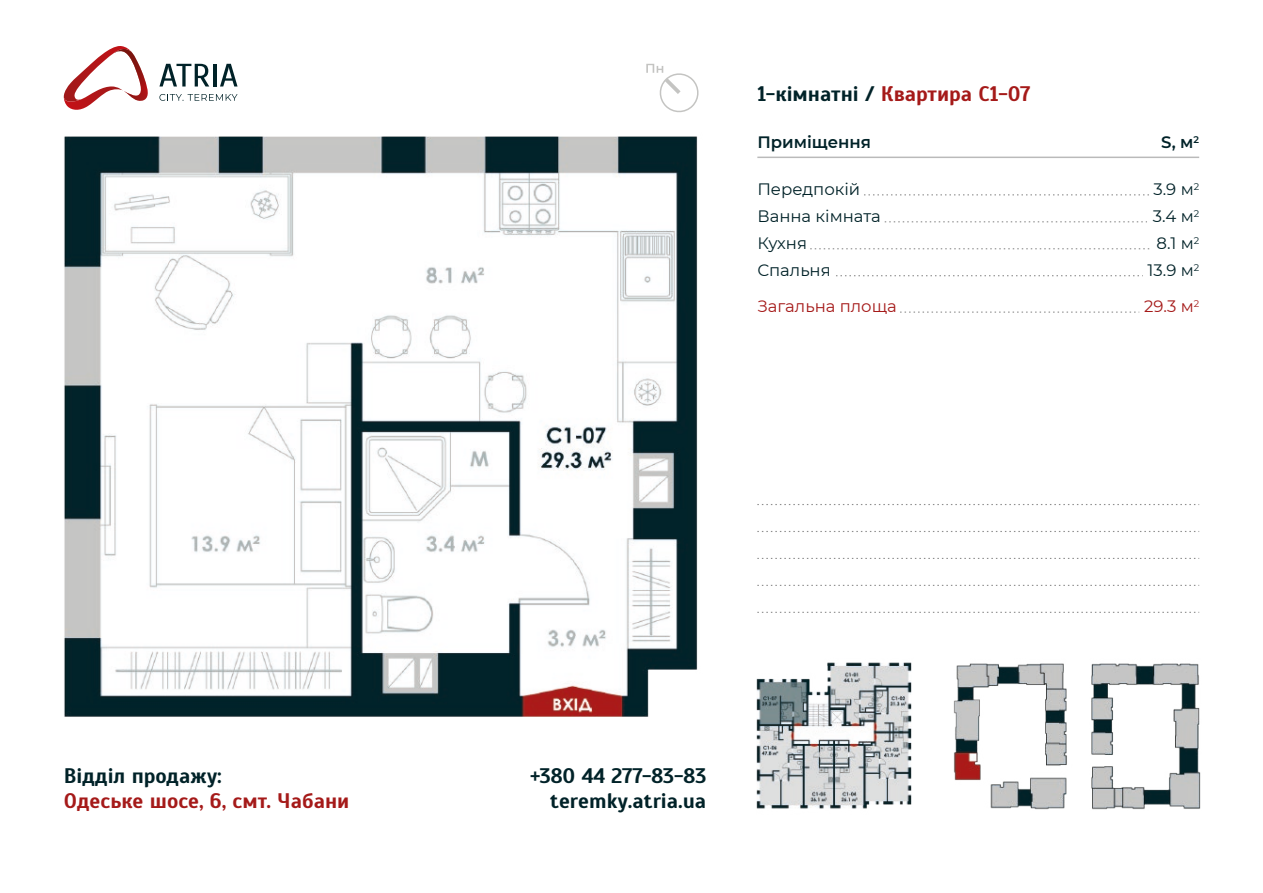
<style>
.page{position:relative;width:1263px;height:893px;background:#fff}
.page>*{position:absolute;margin:0;border:0;box-sizing:border-box;transform-origin:0 0}
.t1{font:700 21px "Scada";color:#a51a19}
.t2{font:700 21px/25.2px "Scada";color:#002228;text-align:right}
.t3{font:16.5px/27px "Montserrat";color:#002228}
.t4{font:16.5px "Montserrat";color:#a51a19}
.t5{font:600 16.5px "Montserrat";color:#002228}
.s1{color:#002228}
</style>
<div class="page">
<svg style="left:64px;top:46px;width:84px;height:64px"></svg>
<svg style="left:159px;top:64px;width:50px;height:23px"></svg>
<hr style="left:213px;top:64px;width:4px;height:23px;background:#002228">
<svg style="left:220px;top:64px;width:18px;height:23px"></svg>
<svg style="left:159px;top:94px;width:79px;height:7px"></svg>
<hr style="left:757px;top:157px;width:442px;height:1px;background:#bababa">
<img style="left:756px;top:662px;width:156px;height:147px">
<img style="left:953px;top:663px;width:248px;height:147px">
<svg style="left:864px;top:194px;width:285px;height:1px"></svg>
<svg style="left:885px;top:221px;width:262px;height:1px"></svg>
<svg style="left:810px;top:248px;width:340px;height:1px"></svg>
<svg style="left:836px;top:275px;width:307px;height:1px"></svg>
<svg style="left:757px;top:612px;width:442px;height:1px"></svg>
<svg style="left:757px;top:585px;width:442px;height:1px"></svg>
<svg style="left:757px;top:558px;width:442px;height:1px"></svg>
<svg style="left:757px;top:531px;width:442px;height:1px"></svg>
<svg style="left:757px;top:504px;width:442px;height:1px"></svg>
<svg style="left:900px;top:312px;width:239px;height:1px"></svg>
<img style="left:64px;top:136px;width:634px;height:581px">
<svg style="left:646px;top:64px;width:53px;height:49px"></svg>
<p class="t2" style="left:64px;top:763px;width:160px">Відділ продажу:</p>
<p class="t1" style="left:64px;top:788px;width:287px">Одеське шосе, 6, смт. Чабани</p>
<p class="t1" style="left:757px;top:81px;width:274px"><span class="s1">1-кімнатні /</span> Квартира С1-07</p>
<p class="t5" style="left:757px;top:131px;width:115px">Приміщення</p>
<p class="t3" style="left:757px;top:175px;width:125px">Передпокій<br>Ванна кімната<br>Кухня<br>Спальня</p>
<p class="t4" style="left:757px;top:295px;width:141px">Загальна площа</p>
<p class="t5" style="left:1161px;top:131px;width:40px">S, м<sup>2</sup></p>
<p class="t3" style="left:1147px;top:175px;width:53px;text-align:center">3.9 м<sup>2<br></sup>3.4 м<sup>2<br></sup>8.1 м<sup>2<br></sup>13.9 м<sup>2</sup></p>
<p class="t4" style="left:1144px;top:295px;width:57px">29.3 м<sup>2</sup></p>
<p class="t2" style="left:530px;top:763px;width:178px">+380 44 277-83-83 teremky.atria.ua</p>
</div>
